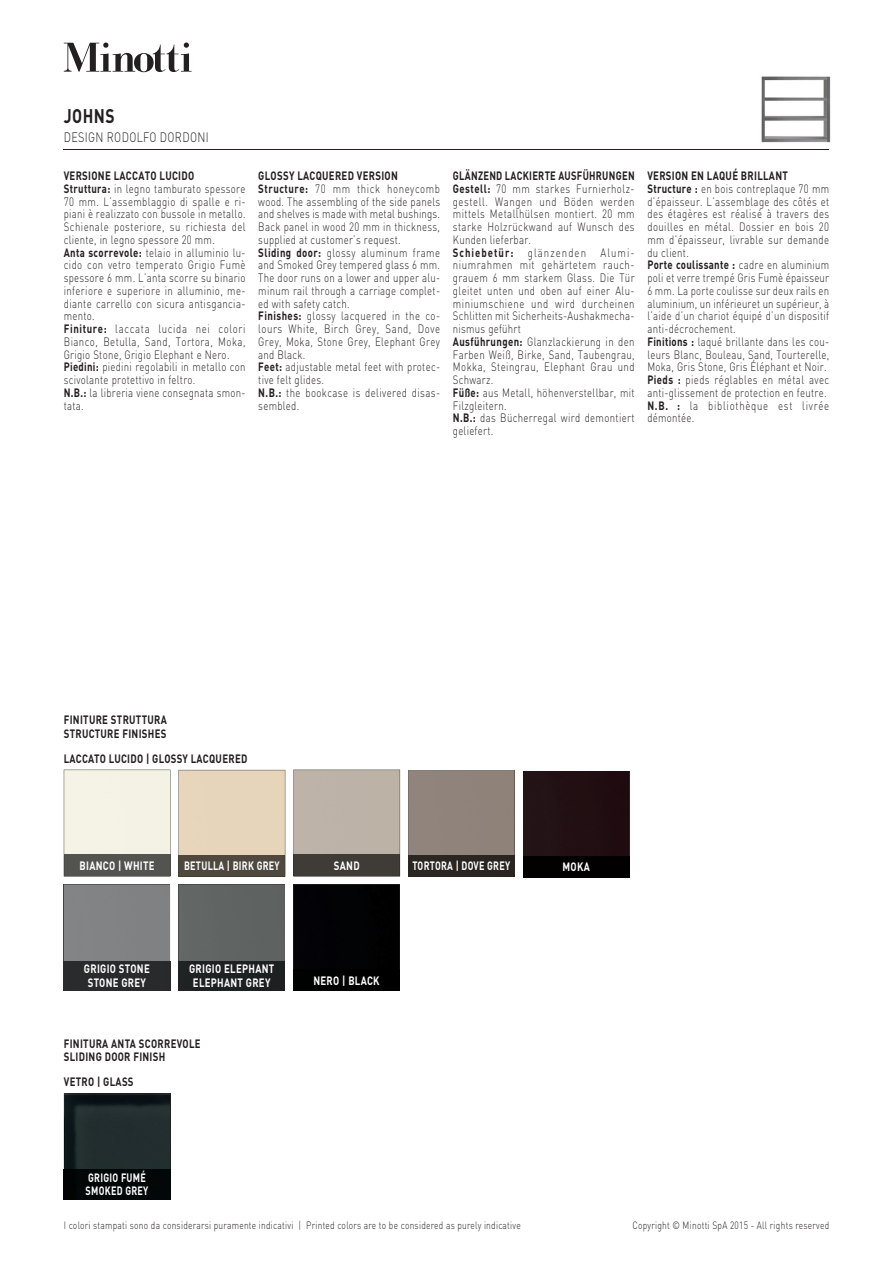
<style>
.page{position:relative;width:893px;height:1263px;background:#fff}
.page>*{position:absolute;margin:0;border:0;box-sizing:border-box;transform-origin:0 0}
.t1{font:700 19.5px "DIN";letter-spacing:.03em;color:#231f20;scale:.8 1}
.t2{font:300 13.5px "DIN";letter-spacing:.03em;color:#231f20;scale:.8 1}
.t3{font:300 12px/12.8px "DIN";letter-spacing:.035em;color:#231f20;scale:.8 1}
.t4{font:700 12px/13.5px "DIN";letter-spacing:.03em;color:#231f20;scale:.8 1}
.t5{font:700 12px/13.5px "DIN";letter-spacing:.03em;color:#fff;text-align:center;scale:.8 1}
.t6{font:700 12px/13.5px "DIN";letter-spacing:.03em;color:#fff;scale:.75 1}
.t7{font:300 10.5px "DIN";letter-spacing:.03em;color:#231f20;scale:.8 1}
.s1{font-weight:700}
</style>
<div class="page">
<svg style="left:64px;top:43px;width:128px;height:29px"></svg>
<img style="left:761px;top:76px;width:70px;height:67px">
<hr style="left:64px;top:149px;width:765px;height:1px;background:#231f20">
<div style="left:64px;top:770px;width:106px;height:85px;background:#f4f2e4"></div>
<div style="left:64px;top:855px;width:106px;height:21px;background:#535350"></div>
<div style="left:293px;top:770px;width:107px;height:106px;background:#bdb2a7"></div>
<div style="left:294px;top:855px;width:106px;height:21px;background:#3f3c37"></div>
<div style="left:523px;top:771px;width:106px;height:85px;background:#210f13"></div>
<div style="left:523px;top:856px;width:106px;height:21px;background:#020000"></div>
<div style="left:64px;top:884px;width:106px;height:77px;background:#818284"></div>
<div style="left:64px;top:961px;width:106px;height:30px;background:#292a2b"></div>
<div style="left:179px;top:770px;width:106px;height:85px;background:#e7d5bb"></div>
<div style="left:179px;top:855px;width:106px;height:21px;background:#4e483f"></div>
<div style="left:179px;top:884px;width:106px;height:77px;background:#606463"></div>
<div style="left:179px;top:961px;width:106px;height:30px;background:#1e2122"></div>
<div style="left:293px;top:884px;width:107px;height:85px;background:#020204"></div>
<div style="left:293px;top:969px;width:107px;height:22px;background:#000001"></div>
<div style="left:408px;top:770px;width:106px;height:85px;background:#8f837a"></div>
<div style="left:408px;top:855px;width:106px;height:21px;background:#2a2521"></div>
<img style="left:64px;top:1093px;width:106px;height:76px">
<div style="left:64px;top:1169px;width:106px;height:30px;background:#020708"></div>
<h1 class="t1" style="left:64px;top:109px;width:65px">JOHNS</h1>
<p class="t2" style="left:64px;top:132px;width:183px">DESIGN RODOLFO DORDONI</p>
<p class="t3" style="left:64px;top:171px;width:229px"><span class="s1">VERSIONE LACCATO LUCIDO<br>Struttura:</span> in legno tamburato spessore 70 mm. L’assemblaggio di spalle e ri&shy;piani è realizzato con bussole in metallo.<br>Schienale posteriore, su richiesta del cliente, in legno spessore 20 mm.<br><span class="s1">Anta scorrevole:</span> telaio in alluminio lu&shy;cido con vetro temperato Grigio Fumè spessore 6 mm. L’anta scorre su binario inferiore e superiore in alluminio, me&shy;diante carrello con sicura antisgancia&shy;mento.<br><span class="s1">Finiture:</span> laccata lucida nei colori Bianco, Betulla, Sand, Tortora, Moka, Grigio Stone, Grigio Elephant e Nero.<br><span class="s1">Piedini:</span> piedini regolabili in metallo con scivolante protettivo in feltro.<br><span class="s1">N.B.:</span> la libreria viene consegnata smon&shy;tata.</p>
<p class="t3" style="left:258px;top:171px;width:229px"><span class="s1">GLOSSY LACQUERED VERSION<br>Structure:</span> 70 mm thick honeycomb wood. The assembling of the side panels and shelves is made with metal bushings.<br>Back panel in wood 20 mm in thickness, supplied at customer’s request.<br><span class="s1">Sliding door:</span> glossy aluminum frame and Smoked Grey tempered glass 6 mm.<br>The door runs on a lower and upper alu&shy;minum rail through a carriage complet&shy;ed with safety catch.<br><span class="s1">Finishes:</span> glossy lacquered in the co&shy;lours White, Birch Grey, Sand, Dove<br>Grey, Moka, Stone Grey, Elephant Grey and Black.<br><span class="s1">Feet:</span> adjustable metal feet with protec&shy;tive felt glides.<br><span class="s1">N.B.:</span> the bookcase is delivered disas&shy;sembled.</p>
<p class="t3" style="left:453px;top:171px;width:229px"><span class="s1">GLÄNZEND LACKIERTE AUSFÜHRUNGEN<br>Gestell:</span> 70 mm starkes Furnierholz&shy;gestell. Wangen und Böden werden mittels Metallhülsen montiert. 20 mm starke Holzrückwand auf Wunsch des<br>Kunden lieferbar.<br><span class="s1">Schiebetür:</span> glänzenden Alumi&shy;niumrahmen mit gehärtetem rauch&shy;grauem 6 mm starkem Glass. Die Tür gleitet unten und oben auf einer Alu&shy;miniumschiene und wird durcheinen<br>Schlitten mit Sicherheits-Aushakmecha&shy;nismus geführt<br><span class="s1">Ausführungen:</span> Glanzlackierung in den<br>Farben Weiß, Birke, Sand, Taubengrau,<br>Mokka, Steingrau, Elephant Grau und<br>Schwarz.<br><span class="s1">Füße:</span> aus Metall, höhenverstellbar, mit<br>Filzgleitern.<br><span class="s1">N.B.:</span> das Bücherregal wird demontiert geliefert.</p>
<p class="t3" style="left:647px;top:171px;width:229px"><span class="s1">VERSION EN LAQUÉ BRILLANT Structure :</span> en bois contreplaque 70 mm d’épaisseur. L’assemblage des côtés et des étagères est réalisé à travers des douilles en métal. Dossier en bois 20 mm d’épaisseur, livrable sur demande du client.<br><span class="s1">Porte coulissante :</span> cadre en aluminium poli et verre trempé Gris Fumè épaisseur 6 mm. La porte coulisse sur deux rails en aluminium, un inférieuret un supérieur, à l’aide d’un chariot équipé d’un dispositif anti-décrochement.<br><span class="s1">Finitions :</span> laqué brillante dans les cou&shy;leurs Blanc, Bouleau, Sand, Tourterelle, Moka, Gris Stone, Gris Éléphant et Noir.<br><span class="s1">Pieds :</span> pieds réglables en métal avec anti-glissement de protection en feutre.<br><span class="s1">N.B. :</span> la bibliothèque est livrée démontée.</p>
<p class="t4" style="left:64px;top:714px;width:130px">FINITURE STRUTTURA<br>STRUCTURE FINISHES</p>
<p class="t4" style="left:64px;top:753px;width:231px">LACCATO LUCIDO | GLOSSY LACQUERED</p>
<p class="t5" style="left:80px;top:860px;width:95px">BIANCO | WHITE</p>
<p class="t5" style="left:334px;top:860px;width:34px">SAND</p>
<p class="t5" style="left:562px;top:861px;width:36px">MOKA</p>
<p class="t6" style="left:184px;top:860px;width:129px">BETULLA | BIRK GREY</p>
<p class="t6" style="left:412px;top:860px;width:132px">TORTORA | DOVE GREY</p>
<p class="t5" style="left:84px;top:963px;width:84px">GRIGIO STONE<br>STONE GREY</p>
<p class="t5" style="left:189px;top:963px;width:108px">GRIGIO ELEPHANT<br>ELEPHANT GREY</p>
<p class="t5" style="left:313px;top:975px;width:84px">NERO | BLACK</p>
<p class="t4" style="left:64px;top:1038px;width:173px">FINITURA ANTA SCORREVOLE<br>SLIDING DOOR FINISH</p>
<p class="t4" style="left:64px;top:1076px;width:89px">VETRO | GLASS</p>
<p class="t6" style="left:86px;top:1172px;width:85px">GRIGIO FUMÉ<br>SMOKED GREY</p>
<p class="t7" style="left:64px;top:1221px;width:573px">I colori stampati sono da considerarsi puramente indicativi | Printed colors are to be considered as purely indicative</p>
<p class="t7" style="left:632px;top:1221px;width:248px">Copyright © Minotti SpA 2015 - All rights reserved</p>
</div>
